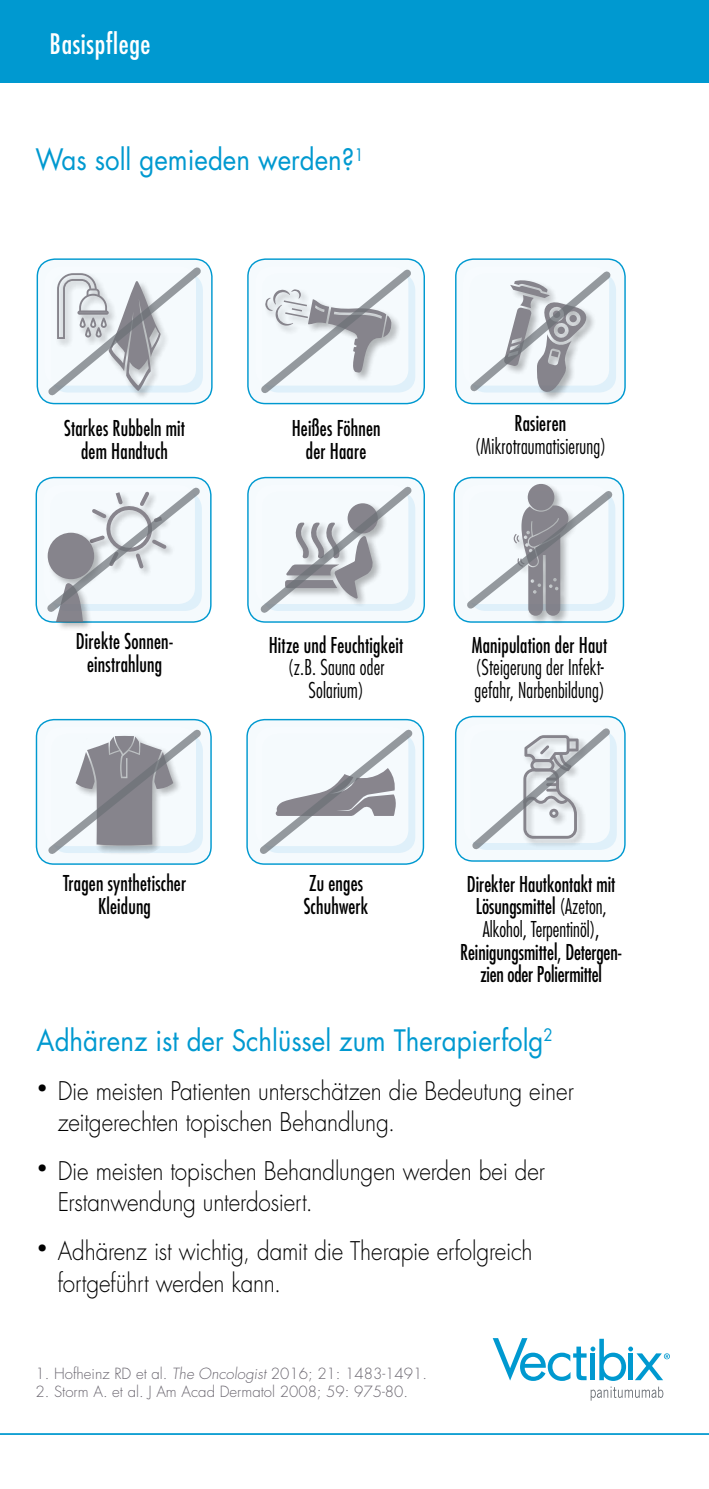
<style>
.page{position:relative;width:709px;height:1489px;background:#fff}
.page>*{position:absolute;margin:0;border:0;box-sizing:border-box;transform-origin:0 0}
.t1{font:28.75px "Futura";color:#0099d0;scale:.9 1}
.t2{font:condensed 27.5px "Futura";letter-spacing:.025em;color:#fff}
.t3{font:300 25px/31.2px "Futura";letter-spacing:-.01em;color:#000;scale:.9 1}
.t4{font:condensed 21.25px/22.8px "Futura";letter-spacing:.01em;color:#000;text-align:center;scale:.9 1}
.t5{font:300 condensed 21.25px/22.8px "Futura";letter-spacing:.01em;color:#000;text-align:center;scale:.9 1}
.t6{font:300 15px "Futura";color:#6b6770}
.s1{font-weight:300}
</style>
<div class="page">
<svg style="left:492px;top:1338px;width:178px;height:42px"></svg>
<svg style="left:590px;top:1386px;width:73px;height:14px"></svg>
<div style="left:36px;top:477px;width:175px;height:145px;background:#f5fafd;border-radius:18px"></div>
<div style="left:36px;top:477px;width:175px;height:145px;border:1px solid #0099d0;border-radius:18px"></div>
<div style="left:248px;top:259px;width:176px;height:144px;background:#f5fafd;border-radius:18px"></div>
<div style="left:247px;top:258px;width:178px;height:146px;border:1px solid #0099d0;border-radius:18px"></div>
<div style="left:37px;top:259px;width:175px;height:144px;background:#f5fafd;border-radius:18px"></div>
<div style="left:37px;top:258px;width:176px;height:146px;border:1px solid #0099d0;border-radius:18px"></div>
<div style="left:247px;top:719px;width:176px;height:145px;background:#f5fafd;border-radius:18px"></div>
<div style="left:246px;top:719px;width:178px;height:145px;border:1px solid #0099d0;border-radius:18px"></div>
<div style="left:36px;top:719px;width:175px;height:145px;background:#f5fafd;border-radius:18px"></div>
<div style="left:36px;top:719px;width:176px;height:145px;border:1px solid #0099d0;border-radius:18px"></div>
<div style="left:456px;top:259px;width:169px;height:144px;background:#f5fafd;border-radius:18px"></div>
<div style="left:455px;top:258px;width:170px;height:146px;border:1px solid #0099d0;border-radius:18px"></div>
<div style="left:248px;top:477px;width:176px;height:145px;background:#f5fafd;border-radius:18px"></div>
<div style="left:247px;top:477px;width:178px;height:145px;border:1px solid #0099d0;border-radius:18px"></div>
<div style="left:454px;top:477px;width:169px;height:145px;background:#f5fafd;border-radius:18px"></div>
<div style="left:453px;top:477px;width:171px;height:145px;border:1px solid #0099d0;border-radius:18px"></div>
<div style="left:455px;top:716px;width:170px;height:145px;background:#f5fafd;border-radius:18px"></div>
<div style="left:455px;top:715px;width:170px;height:146px;border:1px solid #0099d0;border-radius:18px"></div>
<div style="left:502px;top:279px;width:94px;height:123px;background:#000;opacity:.35"></div>
<div style="left:46px;top:531px;width:58px;height:100px;background:#000;opacity:.35"></div>
<div style="left:512px;top:482px;width:66px;height:144px;background:#000;opacity:.35"></div>
<svg style="left:0;top:1433px;width:709px;height:2px"></svg>
<div style="left:0;top:0;width:709px;height:83px;background:#0099d0"></div>
<svg style="left:472px;top:728px;width:145px;height:122px"></svg>
<svg style="left:470px;top:271px;width:146px;height:123px"></svg>
<svg style="left:48px;top:267px;width:155px;height:130px"></svg>
<svg style="left:261px;top:269px;width:154px;height:124px"></svg>
<svg style="left:260px;top:486px;width:155px;height:127px"></svg>
<svg style="left:467px;top:485px;width:148px;height:130px"></svg>
<svg style="left:43px;top:487px;width:159px;height:134px"></svg>
<svg style="left:48px;top:729px;width:155px;height:125px"></svg>
<svg style="left:260px;top:729px;width:155px;height:125px"></svg>
<p class="t2" style="left:50px;top:27px;width:102px">Basispflege</p>
<h1 class="t1" style="left:35px;top:140px;width:366px">Was soll gemieden werden?<sup>1</sup></h1>
<p class="t4" style="left:64px;top:417px;width:136px">Starkes Rubbeln mit dem Handtuch</p>
<p class="t4" style="left:292px;top:417px;width:100px">Heißes Föhnen der Haare</p>
<p class="t4" style="left:514px;top:411px;width:59px">Rasieren</p>
<p class="t5" style="left:474px;top:434px;width:148px">(Mikrotraumatisierung)</p>
<p class="t4" style="left:76px;top:630px;width:108px">Direkte Sonnen&shy;einstrahlung</p>
<p class="t4" style="left:63px;top:872px;width:138px">Tragen synthetischer<br>Kleidung</p>
<p class="t4" style="left:269px;top:633px;width:151px">Hitze und Feuchtigkeit</p>
<p class="t5" style="left:288px;top:656px;width:109px">(z.B. Sauna oder<br>Solarium)</p>
<p class="t4" style="left:472px;top:633px;width:152px">Manipulation der Haut</p>
<p class="t5" style="left:474px;top:656px;width:146px;text-align:left">(Steigerung der Infekt&shy;gefahr, Narbenbildung)</p>
<p class="t4" style="left:304px;top:872px;width:74px;text-align:left">Zu enges<br>Schuhwerk</p>
<p class="t4" style="left:460px;top:872px;width:180px">Direkter Hautkontakt mit<br>Lösungsmittel <span class="s1">(Azeton,<br>Alkohol, Terpentinöl)</span>,<br>Reinigungsmittel, Detergen&shy;zien oder Poliermittel</p>
<h1 class="t1" style="left:37px;top:1020px;width:575px">Adhärenz ist der Schlüssel zum Therapierfolg<sup>2</sup></h1>
<p class="t3" style="left:58px;top:1075px;width:575px;text-indent:-21px"><sup>•</sup> Die meisten Patienten unterschätzen die Bedeutung einer zeitgerechten topischen Behandlung.</p>
<p class="t3" style="left:58px;top:1155px;width:543px;text-indent:-21px"><sup>•</sup> Die meisten topischen Behandlungen werden bei der<br>Erstanwendung unterdosiert.</p>
<p class="t3" style="left:58px;top:1235px;width:529px;text-indent:-21px"><sup>•</sup> Adhärenz ist wichtig, damit die Therapie erfolgreich fortgeführt werden kann.</p>
<p class="t6" style="left:35px;top:1363px;width:393px">1. Hofheinz RD et al. The Oncologist 2016; 21: 1483-1491.</p>
<p class="t6" style="left:35px;top:1381px;width:374px">2. Storm A. et al. J Am Acad Dermatol 2008; 59: 975-80.</p>
</div>
